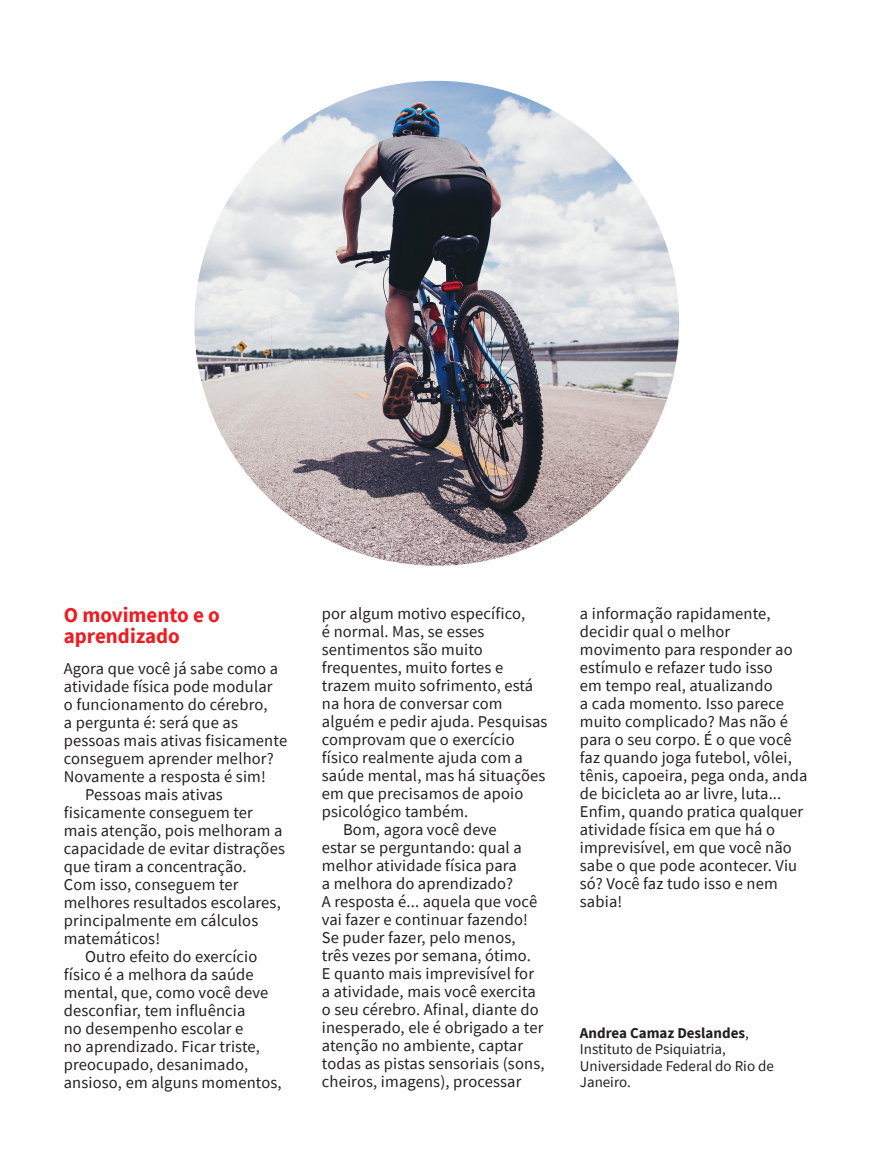
<style>
.page{position:relative;width:872px;height:1170px;background:#fff}
.page>*{position:absolute;margin:0;border:0;box-sizing:border-box;transform-origin:0 0}
.t1{font:700 21px/21px "Source Sans Pro";color:#ee1d23}
.t2{font:16.5px/18px "Source Sans Pro";letter-spacing:.01em;color:#231f20}
.t3{font:15px/16.5px "Source Sans Pro";color:#231f20}
.t4{font:700 15px "Source Sans Pro";color:#231f20}
.s1{font-weight:400}
</style>
<div class="page">
<img style="left:194px;top:81px;width:485px;height:484px;border-radius:242px">
<p class="t1" style="left:64px;top:604px;width:157px">O movimento e o aprendizado</p>
<p class="t2" style="left:64px;top:659px;width:225px">Agora que você já sabe como a atividade física pode modular<br>o funcionamento do cérebro,<br>a pergunta é: será que as pessoas mais ativas fisicamente conseguem aprender melhor?<br>Novamente a resposta é sim!</p>
<p class="t2" style="left:64px;top:785px;width:223px;text-indent:21px">Pessoas mais ativas fisicamente conseguem ter mais atenção, pois melhoram a capacidade de evitar distrações que tiram a concentração.<br>Com isso, conseguem ter melhores resultados escolares, principalmente em cálculos matemáticos!</p>
<p class="t2" style="left:64px;top:947px;width:219px;text-indent:21px">Outro efeito do exercício físico é a melhora da saúde mental, que, como você deve desconfiar, tem influência<br>no desempenho escolar e<br>no aprendizado. Ficar triste, preocupado, desanimado, ansioso, em alguns momentos,</p>
<p class="t2" style="left:322px;top:604px;width:227px">por algum motivo específico,<br>é normal. Mas, se esses sentimentos são muito frequentes, muito fortes e trazem muito sofrimento, está na hora de conversar com alguém e pedir ajuda. Pesquisas comprovam que o exercício físico realmente ajuda com a saúde mental, mas há situações em que precisamos de apoio psicológico também.</p>
<p class="t2" style="left:322px;top:820px;width:224px;text-indent:21px">Bom, agora você deve<br>estar se perguntando: qual a melhor atividade física para<br>a melhora do aprendizado?<br>A resposta é... aquela que você vai fazer e continuar fazendo!<br>Se puder fazer, pelo menos, três vezes por semana, ótimo.<br>E quanto mais imprevisível for a atividade, mais você exercita o seu cérebro. Afinal, diante do inesperado, ele é obrigado a ter atenção no ambiente, captar todas as pistas sensoriais (sons, cheiros, imagens), processar</p>
<p class="t2" style="left:580px;top:604px;width:229px">a informação rapidamente, decidir qual o melhor movimento para responder ao estímulo e refazer tudo isso<br>em tempo real, atualizando<br>a cada momento. Isso parece muito complicado? Mas não é para o seu corpo. É o que você faz quando joga futebol, vôlei, tênis, capoeira, pega onda, anda de bicicleta ao ar livre, luta...<br>Enfim, quando pratica qualquer atividade física em que há o imprevisível, em que você não sabe o que pode acontecer. Viu só? Você faz tudo isso e nem sabia!</p>
<p class="t4" style="left:580px;top:1022px;width:170px">Andrea Camaz Deslandes<span class="s1">,</span></p>
<p class="t3" style="left:580px;top:1040px;width:147px">Instituto de Psiquiatria,</p>
<p class="t3" style="left:580px;top:1057px;width:195px">Universidade Federal do Rio de<br>Janeiro.</p>
</div>
